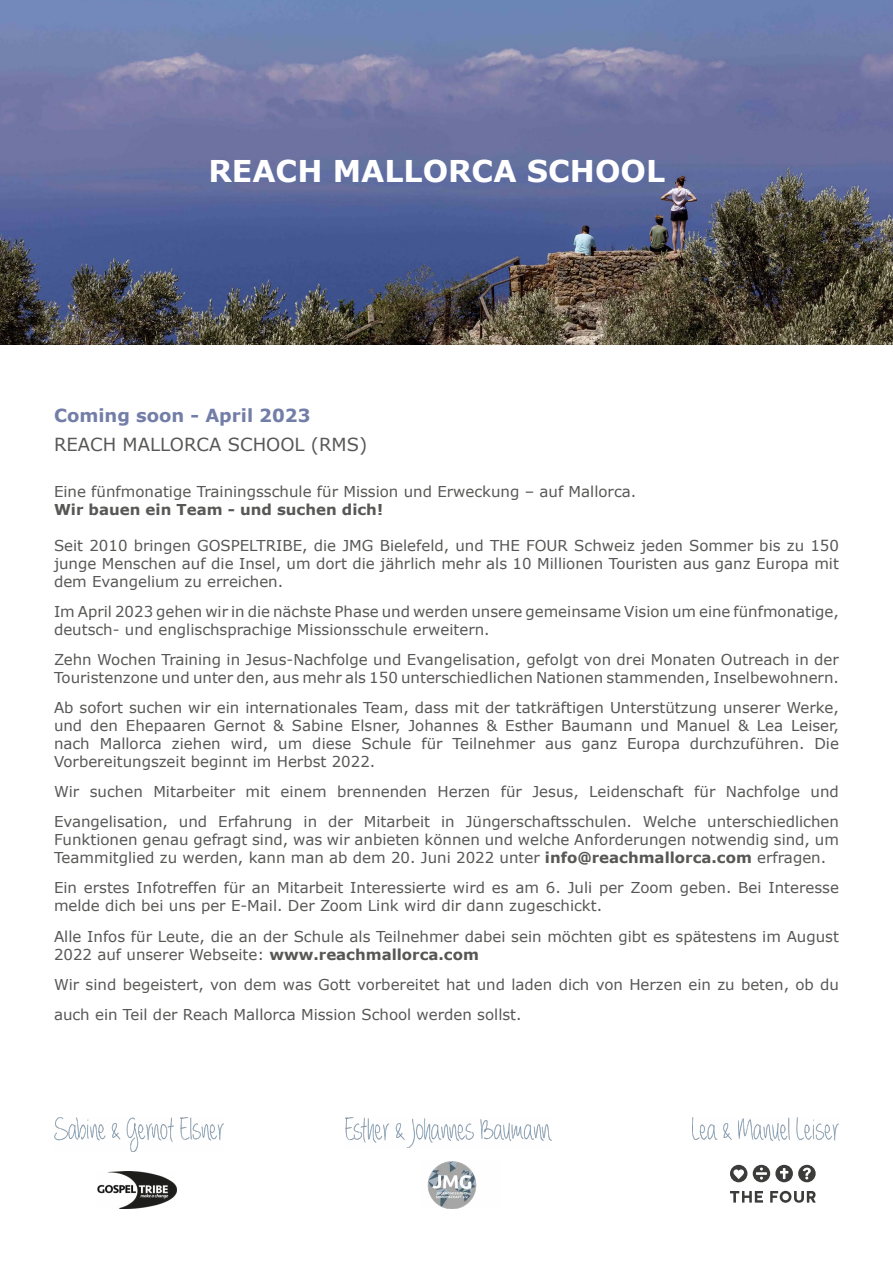
<style>
.page{position:relative;width:893px;height:1263px;background:#fff}
.page>*{position:absolute;margin:0;border:0;box-sizing:border-box;transform-origin:0 0}
.t1{font:700 30px "Verdana";color:#fff}
.t2{font:18px "Verdana";color:#575756}
.t3{font:700 18px "Verdana";color:#737ea8}
.t4{font:15px/18px "Verdana";color:#575756}
.t5{font:700 15px "Verdana";color:#575756}
.s1{font-weight:700}
</style>
<div class="page">
<img style="left:1px;top:1px;width:891px;height:343px">
<img style="left:97px;top:1171px;width:79px;height:37px">
<img style="left:427px;top:1161px;width:50px;height:48px">
<svg style="left:730px;top:1191px;width:33px;height:11px"></svg>
<svg style="left:770px;top:1191px;width:46px;height:12px"></svg>
<svg style="left:730px;top:1165px;width:17px;height:17px"></svg>
<svg style="left:753px;top:1165px;width:63px;height:17px"></svg>
<img style="left:693px;top:1118px;width:146px;height:22px">
<img style="left:54px;top:1118px;width:170px;height:33px">
<img style="left:346px;top:1118px;width:206px;height:29px">
<h1 class="t1" style="left:208px;top:152px;width:458px">REACH MALLORCA SCHOOL</h1>
<p class="t3" style="left:54px;top:404px;width:258px">Coming soon - April 2023</p>
<p class="t2" style="left:54px;top:433px;width:315px">REACH MALLORCA SCHOOL (RMS)</p>
<p class="t4" style="left:54px;top:483px;width:584px">Eine fünfmonatige Trainingsschule für Mission und Erweckung – auf Mallorca.</p>
<p class="t5" style="left:54px;top:500px;width:330px">Wir bauen ein Team - und suchen dich!</p>
<p class="t4" style="left:54px;top:537px;width:786px;text-align:justify">Seit 2010 bringen GOSPELTRIBE, die JMG Bielefeld, und THE FOUR Schweiz jeden Sommer bis zu 150 junge Menschen auf die Insel, um dort die jährlich mehr als 10 Millionen Touristen aus ganz Europa mit dem Evangelium zu erreichen.</p>
<p class="t4" style="left:54px;top:603px;width:786px">Im April 2023 gehen wir in die nächste Phase und werden unsere gemeinsame Vision um eine fünfmonatige, deutsch- und englischsprachige Missionsschule erweitern.</p>
<p class="t4" style="left:54px;top:651px;width:786px">Zehn Wochen Training in Jesus-Nachfolge und Evangelisation, gefolgt von drei Monaten Outreach in der<br>Touristenzone und unter den, aus mehr als 150 unterschiedlichen Nationen stammenden, Inselbewohnern.</p>
<p class="t4" style="left:54px;top:699px;width:786px;text-align:justify">Ab sofort suchen wir ein internationales Team, dass mit der tatkräftigen Unterstützung unserer Werke, und den Ehepaaren Gernot &amp; Sabine Elsner, Johannes &amp; Esther Baumann und Manuel &amp; Lea Leiser, nach Mallorca ziehen wird, um diese Schule für Teilnehmer aus ganz Europa durchzuführen. Die Vorbereitungszeit beginnt im Herbst 2022.</p>
<p class="t4" style="left:54px;top:777px;width:786px;line-height:30px">Wir suchen Mitarbeiter mit einem brennenden Herzen für Jesus, Leidenschaft für Nachfolge und<br>Evangelisation, und Erfahrung in der Mitarbeit in Jüngerschaftsschulen. Welche unterschiedlichen</p>
<p class="t4" style="left:54px;top:831px;width:786px">Funktionen genau gefragt sind, was wir anbieten können und welche Anforderungen notwendig sind, um<br>Teammitglied zu werden, kann man ab dem 20. Juni 2022 unter <span class="s1">info@reachmallorca.com</span> erfragen.</p>
<p class="t4" style="left:54px;top:879px;width:786px">Ein erstes Infotreffen für an Mitarbeit Interessierte wird es am 6. Juli per Zoom geben. Bei Interesse melde dich bei uns per E-Mail. Der Zoom Link wird dir dann zugeschickt.</p>
<p class="t4" style="left:54px;top:927px;width:786px">Alle Infos für Leute, die an der Schule als Teilnehmer dabei sein möchten gibt es spätestens im August<br>2022 auf unserer Webseite: <span class="s1">www.reachmallorca.com</span></p>
<p class="t4" style="left:54px;top:969px;width:786px;line-height:30px">Wir sind begeistert, von dem was Gott vorbereitet hat und laden dich von Herzen ein zu beten, ob du auch ein Teil der Reach Mallorca Mission School werden sollst.</p>
</div>
